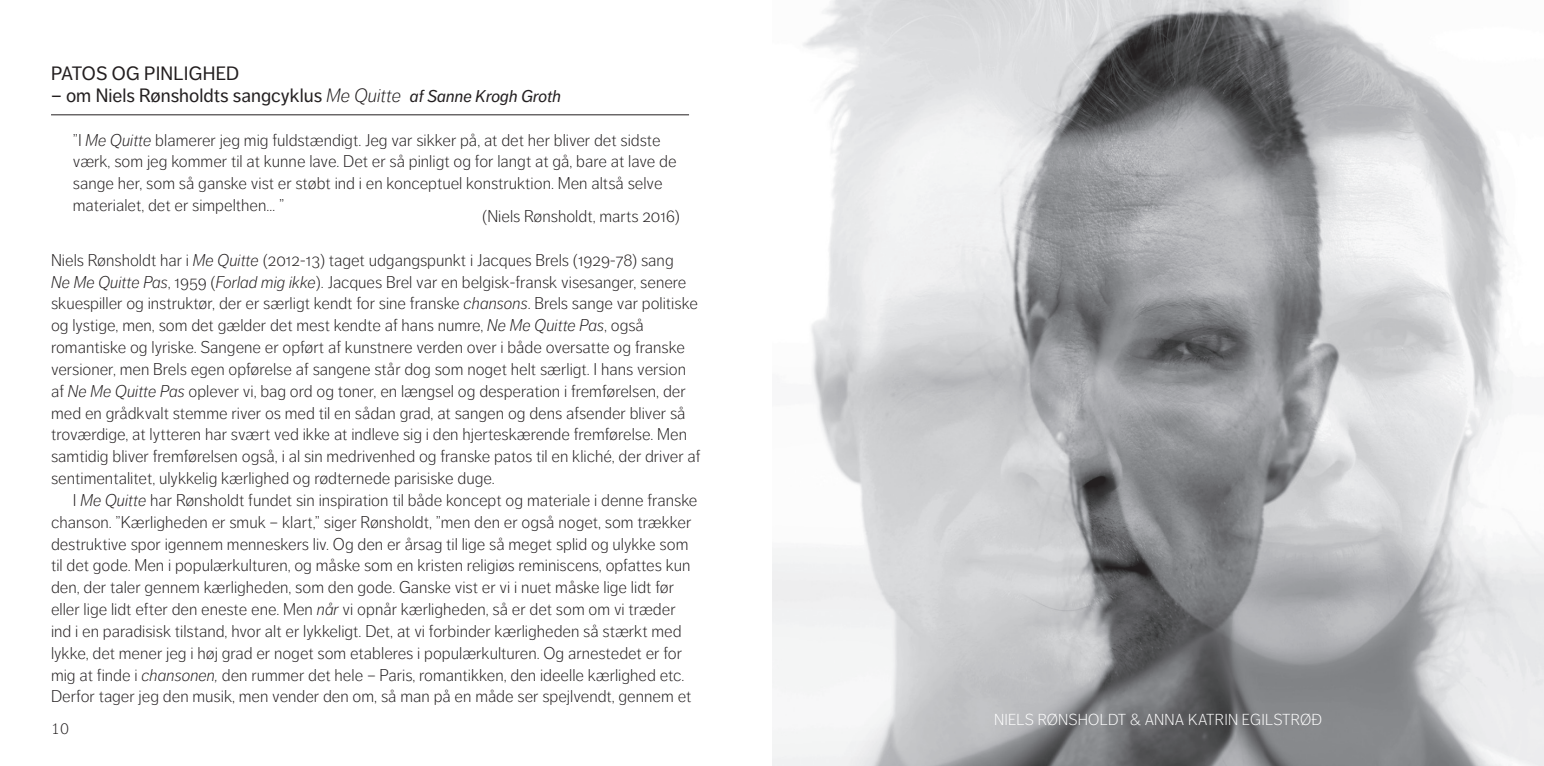
<style>
.page{position:relative;width:1544px;height:766px;background:#fff}
.page>*{position:absolute;margin:0;border:0;box-sizing:border-box;transform-origin:0 0}
.t1{font:19.12px "Dagny OT";color:#231f20}
.t2{font:300 16.88px/21.8px "Dagny OT";color:#231f20}
.t3{font:300 15.75px "Dagny OT";letter-spacing:.01em;color:#fff}
.t4{font:300 15.75px "Dagny OT";color:#231f20}
.s1{font-weight:300;font-style:italic}
.s2{font-style:italic;font-size:16.88px}
.s3{font-style:italic}
</style>
<div class="page">
<hr style="left:51px;top:114px;width:638px;height:1px;background:#231f20">
<img style="left:772px;top:0;width:771px;height:765px">
<p class="t1" style="left:51px;top:63px;width:190px">PATOS OG PINLIGHED</p>
<p class="t1" style="left:51px;top:84px;width:511px">– om Niels Rønsholdts sangcyklus <span class="s1">Me Quitte</span> <span class="s2">af Sanne Krogh Groth</span></p>
<p class="t2" style="left:73px;top:129px;width:605px">”I <span class="s3">Me Quitte</span> blamerer jeg mig fuldstændigt. Jeg var sikker på, at det her bliver det sidste værk, som jeg kommer til at kunne lave. Det er så pinligt og for langt at gå, bare at lave de sange her, som så ganske vist er støbt ind i en konceptuel konstruktion. Men altså selve materialet, det er simpelthen… ”</p>
<p class="t2" style="left:482px;top:205px;width:199px">(Niels Rønsholdt, marts 2016)</p>
<p class="t2" style="left:51px;top:249px;width:651px">Niels Rønsholdt har i <span class="s3">Me Quitte</span> (2012-13) taget udgangspunkt i Jacques Brels (1929-78) sang<br><span class="s3">Ne Me Quitte Pas</span>, 1959 (<span class="s3">Forlad mig ikke</span>). Jacques Brel var en belgisk-fransk visesanger, senere skuespiller og instruktør, der er særligt kendt for sine franske <span class="s3">chansons</span>. Brels sange var politiske og lystige, men, som det gælder det mest kendte af hans numre, <span class="s3">Ne Me Quitte Pas</span>, også romantiske og lyriske. Sangene er opført af kunstnere verden over i både oversatte og franske versioner, men Brels egen opførelse af sangene står dog som noget helt særligt. I hans version af <span class="s3">Ne Me Quitte Pas</span> oplever vi, bag ord og toner, en længsel og desperation i fremførelsen, der med en grådkvalt stemme river os med til en sådan grad, at sangen og dens afsender bliver så troværdige, at lytteren har svært ved ikke at indleve sig i den hjerteskærende fremførelse. Men samtidig bliver fremførelsen også, i al sin medrivenhed og franske patos til en kliché, der driver af sentimentalitet, ulykkelig kærlighed og rødternede parisiske duge.</p>
<p class="t2" style="left:51px;top:489px;width:648px;text-indent:22px">I <span class="s3">Me Quitte</span> har Rønsholdt fundet sin inspiration til både koncept og materiale i denne franske chanson. ”Kærligheden er smuk – klart,” siger Rønsholdt, ”men den er også noget, som trækker destruktive spor igennem menneskers liv. Og den er årsag til lige så meget splid og ulykke som til det gode. Men i populærkulturen, og måske som en kristen religiøs reminiscens, opfattes kun den, der taler gennem kærligheden, som den gode. Ganske vist er vi i nuet måske lige lidt før eller lige lidt efter den eneste ene. Men <span class="s3">når</span> vi opnår kærligheden, så er det som om vi træder ind i en paradisisk tilstand, hvor alt er lykkeligt. Det, at vi forbinder kærligheden så stærkt med lykke, det mener jeg i høj grad er noget som etableres i populærkulturen. Og arnestedet er for mig at finde i <span class="s3">chansonen,</span> den rummer det hele – Paris, romantikken, den ideelle kærlighed etc.<br>Derfor tager jeg den musik, men vender den om, så man på en måde ser spejlvendt, gennem et</p>
<p class="t4" style="left:51px;top:719px;width:19px">10</p>
<p class="t3" style="left:994px;top:711px;width:115px">Ni els Rønsholdt</p>
<p class="t3" style="left:1129px;top:711px;width:121px">&amp; ANNA KATRIN Egil</p>
<p class="t3" style="left:1273px;top:711px;width:50px">strøÐ</p>
</div>
